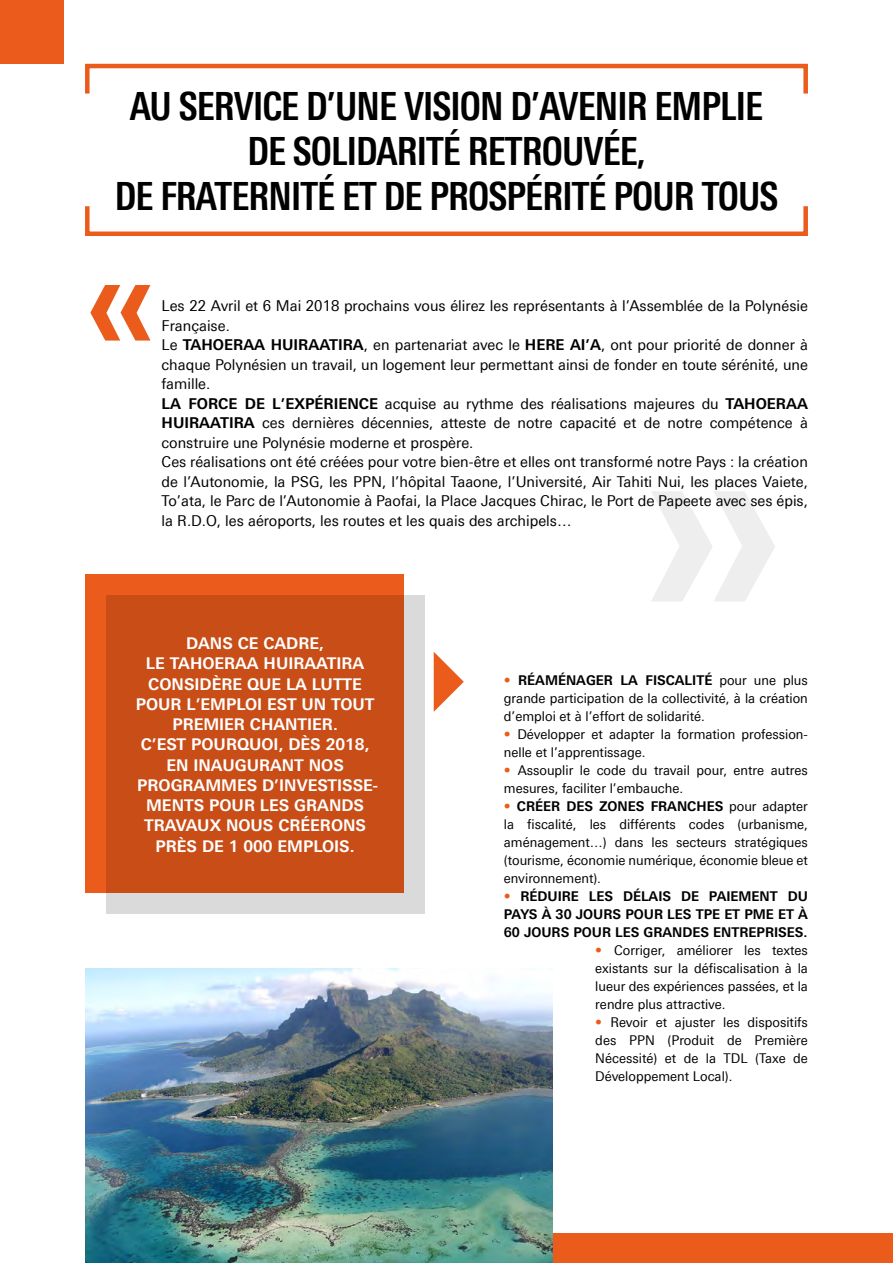
<style>
.page{position:relative;width:893px;height:1263px;background:#fff}
.page>*{position:absolute;margin:0;border:0;box-sizing:border-box;transform-origin:0 0}
.t1{font:700 282.6px "Univers Next Pro";color:#e9e9e9;scale:.93 1}
.t2{font:700 142.5px "Univers Next Pro";color:#eb5b1b;scale:.89 1}
.t3{font:700 condensed 39px/45px "Univers Next Pro";letter-spacing:-.025em;color:#000;text-align:center;scale:.95 1}
.t4{font:700 16.2px/20.2px "Univers Next Pro";color:#fff;text-align:center;scale:.96 1}
.t5{font:15px/19.5px "Univers Next Pro";color:#000;scale:.96 1}
.t6{font:13.5px/18px "Univers Next Pro";color:#000;text-align:justify;scale:.95 1}
.t7{font:700 13.5px/18px "Univers Next Pro";color:#000;text-align:justify;scale:.95 1}
.s1{font-weight:700}
.s2{font-weight:400;color:#eb5b1b}
.s3{color:#eb5b1b}
</style>
<div class="page">
<div style="left:0;top:0;width:64px;height:64px;background:#eb5b1b"></div>
<div style="left:255px;top:1233px;width:638px;height:30px;background:#eb5b1b"></div>
<div style="left:85px;top:574px;width:319px;height:319px;background:#eb5b1b"></div>
<svg style="left:106px;top:595px;width:319px;height:319px;background:#ca5e2f"></svg>
<div style="left:85px;top:64px;width:723px;height:32px;border:4px solid #eb5b1b"></div>
<div style="left:85px;top:204px;width:723px;height:32px;border:4px solid #eb5b1b"></div>
<svg style="left:434px;top:652px;width:30px;height:60px"></svg>
<img style="left:85px;top:968px;width:468px;height:295px">
<h3 class="t3" style="left:115px;top:83px;width:700px">AU SERVICE D’UNE VISION D’AVENIR EMPLIE<br>DE SOLIDARITÉ RETROUVÉE,<br>DE FRATERNITÉ ET DE PROSPÉRITÉ POUR TOUS</h3>
<h2 class="t2" style="left:85px;top:213px;width:81px">«</h2>
<p class="t5" style="left:162px;top:296px;width:675px">Les 22 Avril et 6 Mai 2018 prochains vous élirez les représentants à l’Assemblée de la Polynésie Française.<br>Le <span class="s1">TAHOERAA HUIRAATIRA</span>, en partenariat avec le <span class="s1">HERE AI’A</span>, ont pour priorité de donner à chaque Polynésien un travail, un logement leur permettant ainsi de fonder en toute sérénité, une famille.<br><span class="s1">LA FORCE DE L’EXPÉRIENCE</span> acquise au rythme des réalisations majeures du <span class="s1">TAHOERAA HUIRAATIRA</span> ces dernières décennies, atteste de notre capacité et de notre compétence à construire une Polynésie moderne et prospère.<br>Ces réalisations ont été créées pour votre bien-être et elles ont transformé notre Pays : la création de l’Autonomie, la PSG, les PPN, l’hôpital Taaone, l’Université, Air Tahiti Nui, les places Vaiete, To’ata, le Parc de l’Autonomie à Paofai, la Place Jacques Chirac, le Port de Papeete avec ses épis, la R.D.O, les aéroports, les routes et les quais des archipels…</p>
<h1 class="t1" style="left:640px;top:349px;width:159px">»</h1>
<p class="t4" style="left:136px;top:633px;width:254px">DANS CE CADRE,<br>LE TAHOERAA HUIRAATIRA<br>CONSIDÈRE QUE LA LUTTE<br>POUR L’EMPLOI EST UN TOUT<br>PREMIER CHANTIER.<br>C’EST POURQUOI, DÈS 2018,<br>EN INAUGURANT NOS<br>PROGRAMMES D’INVESTISSE-<br>MENTS POUR LES GRANDS<br>TRAVAUX NOUS CRÉERONS<br>PRÈS DE 1 000 EMPLOIS.</p>
<p class="t7" style="left:504px;top:671px;width:221px"><span class="s2">•</span> RÉAMÉNAGER LA FISCALITÉ</p>
<p class="t6" style="left:504px;top:671px;width:322px;text-indent:215px">pour une plus grande participation de la collectivité, à la création d’emploi et à l’effort de solidarité.</p>
<p class="t6" style="left:504px;top:725px;width:322px"><span class="s3">•</span> Développer et adapter la formation profession&shy;nelle et l’apprentissage.</p>
<p class="t6" style="left:504px;top:761px;width:321px"><span class="s3">•</span> Assouplir le code du travail pour, entre autres mesures, faciliter l’embauche.</p>
<p class="t6" style="left:504px;top:797px;width:322px"><span class="s3">•</span> <span class="s1">CRÉER DES ZONES FRANCHES</span> pour adapter la fiscalité, les différents codes (urbanisme, aménagement…) dans les secteurs stratégiques (tourisme, économie numérique, économie bleue et environnement).</p>
<p class="t7" style="left:504px;top:887px;width:322px"><span class="s2">•</span> RÉDUIRE LES DÉLAIS DE PAIEMENT DU PAYS À 30 JOURS POUR LES TPE ET PME ET À 60 JOURS POUR LES GRANDES ENTREPRISES.</p>
<p class="t6" style="left:595px;top:941px;width:225px"><span class="s3">•</span> Corriger, améliorer les textes existants sur la défiscalisation à la lueur des expériences passées, et la rendre plus attractive.</p>
<p class="t6" style="left:595px;top:1013px;width:225px"><span class="s3">•</span> Revoir et ajuster les dispositifs des PPN (Produit de Première Nécessité) et de la TDL (Taxe de Développement Local).</p>
</div>
